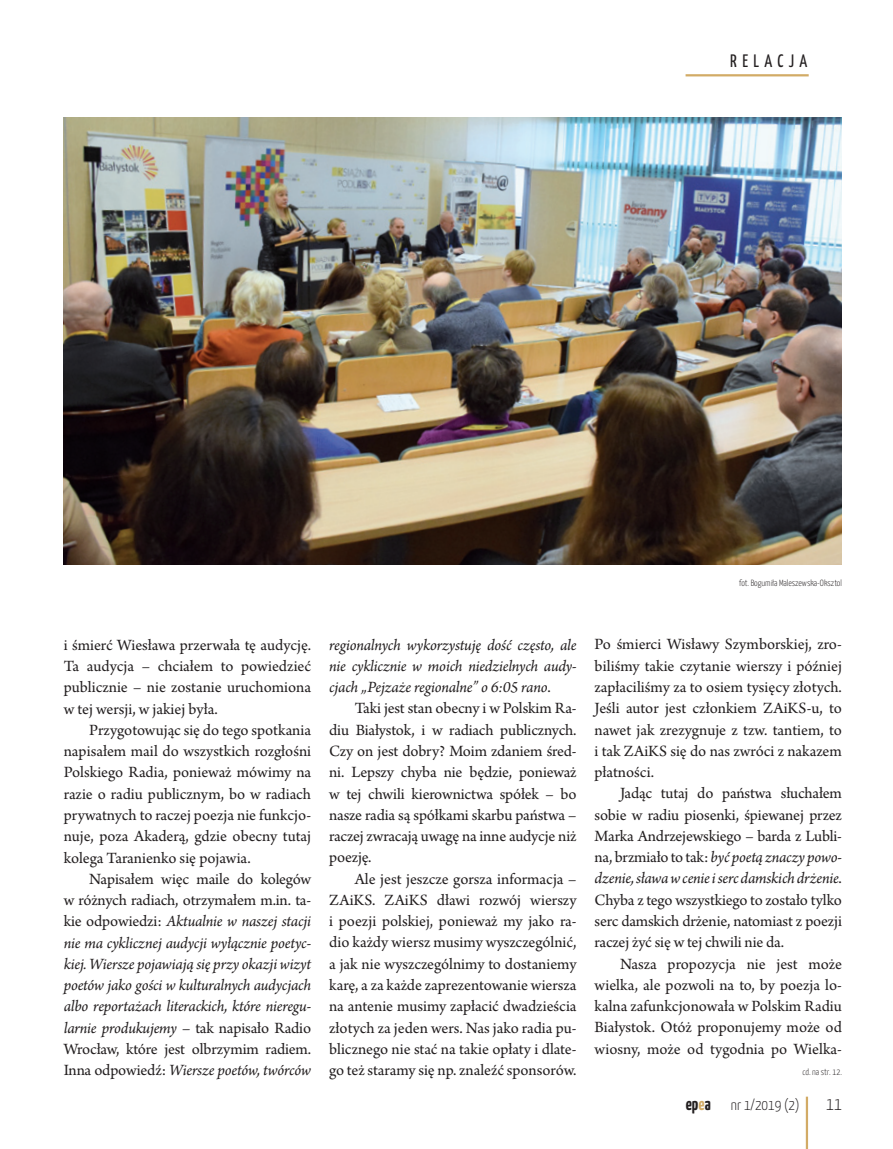
<style>
.page{position:relative;width:893px;height:1149px;background:#fff}
.page>*{position:absolute;margin:0;border:0;box-sizing:border-box;transform-origin:0 0}
.t1{font:18px "Yanone Kaffeesatz";letter-spacing:.3em;color:#231f20}
.t2{font:300 18px "Yanone Kaffeesatz";color:#231f20}
.t3{font:16.5px/21.3px "Arno Pro";letter-spacing:-.005em;color:#231f20;text-align:justify}
.t4{font:italic 16.5px/21.3px "Arno Pro";letter-spacing:-.015em;color:#231f20;text-align:justify}
.t5{font:300 15px "Yanone Kaffeesatz";color:#231f20}
.t6{font:300 9px "Yanone Kaffeesatz";color:#231f20}
.s1{font-style:normal}
.s2{font-style:italic}
.s3{font-weight:700;font-size:18px}
.s4{font-weight:700;font-size:18px;color:#d2ab66}
</style>
<div class="page">
<hr style="left:806px;top:1096px;width:2px;height:52px;background:#d2ab66">
<hr style="left:686px;top:74px;width:123px;height:2px;background:#d2ab66">
<img style="left:64px;top:118px;width:778px;height:446px">
<p class="t1" style="left:730px;top:50px;width:79px">RELACJA</p>
<p class="t6" style="left:739px;top:577px;width:104px">fot. Bogumiła Maleszewska-Oksztol</p>
<p class="t3" style="left:64px;top:635px;width:249px">i śmierć Wiesława przerwała tę audycję.<br>Ta audycja – chciałem to powiedzieć publicznie – nie zostanie uruchomiona w tej wersji, w jakiej była.</p>
<p class="t3" style="left:64px;top:720px;width:249px;text-indent:26px">Przygotowując się do tego spotkania napisałem mail do wszystkich rozgłośni Polskiego Radia, ponieważ mówimy na razie o radiu publicznym, bo w radiach prywatnych to raczej poezja nie funkcjo&shy;nuje, poza Akaderą, gdzie obecny tutaj kolega Taranienko się pojawia.</p>
<p class="t4" style="left:64px;top:868px;width:249px;text-indent:26px"><span class="s1">Napisałem więc maile do kolegów w różnych radiach, otrzymałem m.in. ta&shy;kie odpowiedzi:</span> Aktualnie w naszej stacji nie ma cyklicznej audycji wyłącznie poetyc&shy;kiej. Wiersze pojawiają się przy okazji wizyt poetów jako gości w kulturalnych audycjach albo reportażach literackich, które nieregu&shy;larnie produkujemy <span class="s1">– tak napisało Radio Wrocław, które jest olbrzymim radiem.<br>Inna odpowiedź:</span> Wiersze poetów, twórców</p>
<p class="t4" style="left:329px;top:634px;width:249px">regionalnych wykorzystuję dość często, ale nie cyklicznie w moich niedzielnych audy&shy;cjach „Pejzaże regionalne” o 6:05 rano<span class="s1">.</span></p>
<p class="t3" style="left:329px;top:698px;width:249px;text-indent:26px">Taki jest stan obecny i w Polskim Ra&shy;diu Białystok, i w radiach publicznych.<br>Czy on jest dobry? Moim zdaniem śred&shy;ni. Lepszy chyba nie będzie, ponieważ w tej chwili kierownictwa spółek – bo nasze radia są spółkami skarbu państwa – raczej zwracają uwagę na inne audycje niż poezję.</p>
<p class="t3" style="left:329px;top:868px;width:249px;text-indent:26px">Ale jest jeszcze gorsza informacja – ZAiKS. ZAiKS dławi rozwój wierszy i poezji polskiej, ponieważ my jako ra&shy;dio każdy wiersz musimy wyszczególnić, a jak nie wyszczególnimy to dostaniemy karę, a za każde zaprezentowanie wiersza na antenie musimy zapłacić dwadzieścia złotych za jeden wers. Nas jako radia pu&shy;blicznego nie stać na takie opłaty i dlate&shy;go też staramy się np. znaleźć sponsorów.</p>
<p class="t3" style="left:595px;top:634px;width:249px">Po śmierci Wisławy Szymborskiej, zro&shy;biliśmy takie czytanie wierszy i później zapłaciliśmy za to osiem tysięcy złotych.<br>Jeśli autor jest członkiem ZAiKS-u, to nawet jak zrezygnuje z tzw. tantiem, to i tak ZAiKS się do nas zwróci z nakazem płatności.</p>
<p class="t3" style="left:595px;top:783px;width:249px;text-indent:26px">Jadąc tutaj do państwa słuchałem sobie w radiu piosenki, śpiewanej przez Marka Andrzejewskiego – barda z Lubli&shy;na, brzmiało to tak: <span class="s2">być poetą znaczy powo&shy;dzenie, sława w cenie i serc damskich drżenie</span>.<br>Chyba z tego wszystkiego to zostało tylko serc damskich drżenie, natomiast z poezji raczej żyć się w tej chwili nie da.</p>
<p class="t3" style="left:595px;top:953px;width:249px;text-indent:26px">Nasza propozycja nie jest może wielka, ale pozwoli na to, by poezja lo&shy;kalna zafunkcjonowała w Polskim Radiu Białystok. Otóż proponujemy może od wiosny, może od tygodnia po Wielka-</p>
<p class="t6" style="left:802px;top:1066px;width:41px">cd. na str. 12.</p>
<p class="t5" style="left:686px;top:1095px;width:115px"><span class="s3">ep</span><span class="s4">e</span><span class="s3">a</span> nr 1/2019 (2)</p>
<p class="t2" style="left:826px;top:1092px;width:17px">11</p>
</div>
